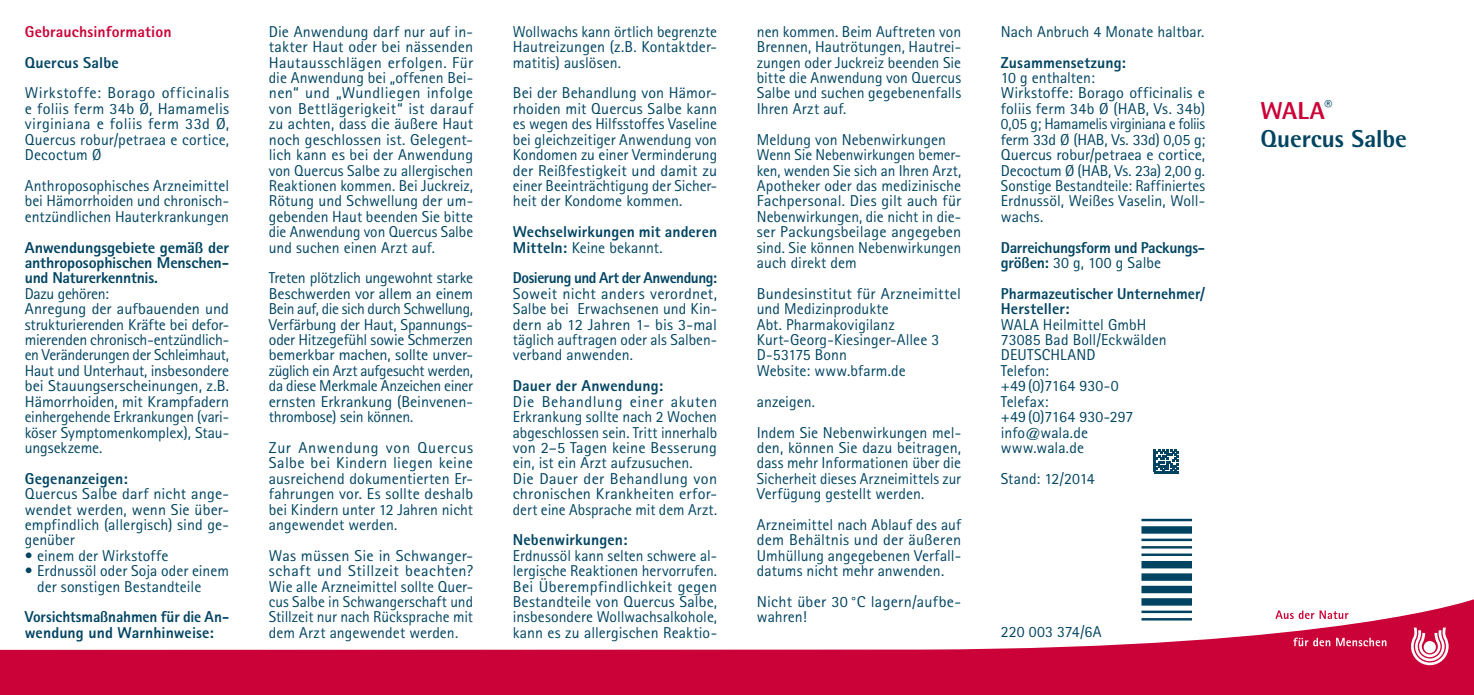
<style>
.page{position:relative;width:1474px;height:695px;background:#fff}
.page>*{position:absolute;margin:0;border:0;box-sizing:border-box;transform-origin:0 0}
.t1{font:800 24.5px "Agfa Rotis Semisans";color:#004462}
.t2{font:800 24.5px "Agfa Rotis Semisans";color:#ca0237}
.t3{font:15.75px/15.4px "Agfa Rotis Sans Serif";color:#004462;text-align:justify}
.t4{font:800 15.75px/15.4px "Agfa Rotis Sans Serif";color:#004462}
.t5{font:800 15.75px/15.4px "Agfa Rotis Sans Serif";letter-spacing:-.02em;color:#004462}
.t6{font:800 15.75px "Agfa Rotis Sans Serif";letter-spacing:-.03em;color:#004462}
.t7{font:800 15.75px "Agfa Rotis Sans Serif";letter-spacing:.01em;color:#ca0237}
.s1{font-weight:400}
</style>
<div class="page">
<svg style="left:0;top:591px;width:1473px;height:103px"></svg>
<svg style="left:1275px;top:610px;width:73px;height:9px"></svg>
<svg style="left:1293px;top:637px;width:93px;height:9px"></svg>
<svg style="left:1410px;top:627px;width:38px;height:38px"></svg>
<svg style="left:1153px;top:449px;width:25px;height:22px"></svg>
<hr style="left:1153px;top:471px;width:25px;height:2px;background:#004462">
<hr style="left:1141px;top:618px;width:50px;height:2px;background:#004462">
<hr style="left:1141px;top:610px;width:50px;height:3px;background:#004462">
<div style="left:1141px;top:598px;width:50px;height:7px;background:#004462"></div>
<div style="left:1141px;top:585px;width:50px;height:8px;background:#004462"></div>
<div style="left:1141px;top:573px;width:50px;height:7px;background:#004462"></div>
<div style="left:1141px;top:561px;width:50px;height:7px;background:#004462"></div>
<hr style="left:1141px;top:553px;width:50px;height:3px;background:#004462">
<hr style="left:1141px;top:546px;width:50px;height:2px;background:#004462">
<hr style="left:1141px;top:538px;width:50px;height:3px;background:#004462">
<div style="left:1141px;top:526px;width:50px;height:7px;background:#004462"></div>
<hr style="left:1141px;top:518px;width:50px;height:3px;background:#004462">
<p class="t7" style="left:25px;top:22px;width:148px">Gebrauchsinformation</p>
<p class="t4" style="left:25px;top:54px;width:95px">Quercus Salbe</p>
<p class="t3" style="left:25px;top:85px;width:206px">Wirkstoffe: Borago officinalis e foliis ferm 34b Ø, Hamamelis virginiana e foliis ferm 33d Ø, Quercus robur/petraea e cortice, Decoctum Ø</p>
<p class="t3" style="left:25px;top:178px;width:206px">Anthroposophisches Arzneimittel bei Hämorrhoiden und chronisch&shy;entzündlichen Hauterkrankungen</p>
<p class="t4" style="left:25px;top:239px;width:206px;text-align:justify">Anwendungsgebiete gemäß der anthroposophischen Menschen&shy;und Naturerkenntnis.</p>
<p class="t3" style="left:25px;top:285px;width:206px;text-align:left">Dazu gehören:<br>Anregung der aufbauenden und strukturierenden Kräfte bei defor&shy;mierenden chronisch-entzündlich&shy;en Veränderungen der Schleimhaut,<br>Haut und Unterhaut, insbesondere bei Stauungserscheinungen, z.B.<br>Hämorrhoiden, mit Krampfadern einhergehende Erkrankungen (vari&shy;köser Symptomenkomplex), Stau&shy;ungsekzeme.</p>
<p class="t4" style="left:25px;top:470px;width:104px">Gegenanzeigen:</p>
<p class="t3" style="left:25px;top:486px;width:206px">Quercus Salbe darf nicht ange&shy;wendet werden, wenn Sie über&shy;empfindlich (allergisch) sind ge&shy;genüber</p>
<p class="t3" style="left:25px;top:547px;width:145px">• einem der Wirkstoffe</p>
<p class="t3" style="left:37px;top:563px;width:193px;text-indent:-12px">• Erdnussöl oder Soja oder einem der sonstigen Bestandteile</p>
<p class="t4" style="left:25px;top:609px;width:206px">Vorsichtsmaßnahmen für die An&shy;wendung und Warnhinweise:</p>
<p class="t3" style="left:269px;top:24px;width:206px">Die Anwendung darf nur auf in&shy;takter Haut oder bei nässenden Hautausschlägen erfolgen. Für die Anwendung bei „offenen Bei&shy;nen“ und „Wundliegen infolge von Bettlägerigkeit“ ist darauf zu achten, dass die äußere Haut noch geschlossen ist. Gelegent&shy;lich kann es bei der Anwendung von Quercus Salbe zu allergischen Reaktionen kommen. Bei Juckreiz, Rötung und Schwellung der um&shy;gebenden Haut beenden Sie bitte die Anwendung von Quercus Salbe und suchen einen Arzt auf.</p>
<p class="t3" style="left:269px;top:270px;width:206px">Treten plötzlich ungewohnt starke Beschwerden vor allem an einem Bein auf, die sich durch Schwellung, Verfärbung der Haut, Spannungs&shy;oder Hitzegefühl sowie Schmerzen bemerkbar machen, sollte unver&shy;züglich ein Arzt aufgesucht werden, da diese Merkmale Anzeichen einer ernsten Erkrankung (Beinvenen&shy;thrombose) sein können.</p>
<p class="t3" style="left:269px;top:439px;width:206px">Zur Anwendung von Quercus Salbe bei Kindern liegen keine ausreichend dokumentierten Er&shy;fahrungen vor. Es sollte deshalb bei Kindern unter 12 Jahren nicht angewendet werden.</p>
<p class="t3" style="left:269px;top:547px;width:206px">Was müssen Sie in Schwanger&shy;schaft und Stillzeit beachten?<br>Wie alle Arzneimittel sollte Quer&shy;cus Salbe in Schwangerschaft und Stillzeit nur nach Rücksprache mit dem Arzt angewendet werden.</p>
<p class="t3" style="left:513px;top:24px;width:206px">Wollwachs kann örtlich begrenzte Hautreizungen (z.B. Kontaktder&shy;matitis) auslösen.</p>
<p class="t3" style="left:513px;top:85px;width:206px">Bei der Behandlung von Hämor&shy;rhoiden mit Quercus Salbe kann es wegen des Hilfsstoffes Vaseline bei gleichzeitiger Anwendung von Kondomen zu einer Verminderung der Reißfestigkeit und damit zu einer Beeinträchtigung der Sicher&shy;heit der Kondome kommen.</p>
<p class="t4" style="left:513px;top:224px;width:206px">Wechselwirkungen mit anderen<br>Mitteln: <span class="s1">Keine bekannt.</span></p>
<p class="t6" style="left:513px;top:268px;width:206px">Dosierung und Art der Anwendung:</p>
<p class="t3" style="left:513px;top:285px;width:206px">Soweit nicht anders verordnet, Salbe bei Erwachsenen und Kin&shy;dern ab 12 Jahren 1- bis 3-mal täglich auftragen oder als Salben&shy;verband anwenden.</p>
<p class="t4" style="left:513px;top:378px;width:152px">Dauer der Anwendung:</p>
<p class="t3" style="left:513px;top:393px;width:206px;text-align:left">Die Behandlung einer akuten<br>Erkrankung sollte nach 2 Wochen abgeschlossen sein. Tritt innerhalb von 2–5 Tagen keine Besserung ein, ist ein Arzt aufzusuchen.<br>Die Dauer der Behandlung von chronischen Krankheiten erfor&shy;dert eine Absprache mit dem Arzt.</p>
<p class="t4" style="left:513px;top:532px;width:116px">Nebenwirkungen:</p>
<p class="t3" style="left:513px;top:547px;width:206px">Erdnussöl kann selten schwere al&shy;lergische Reaktionen hervorrufen.<br>Bei Überempfindlichkeit gegen Bestandteile von Quercus Salbe, insbesondere Wollwachsalkohole, kann es zu allergischen Reaktio-</p>
<p class="t3" style="left:756px;top:24px;width:206px">nen kommen. Beim Auftreten von Brennen, Hautrötungen, Hautrei&shy;zungen oder Juckreiz beenden Sie bitte die Anwendung von Quercus Salbe und suchen gegebenenfalls Ihren Arzt auf.</p>
<p class="t3" style="left:756px;top:131px;width:206px;text-align:left">Meldung von Nebenwirkungen<br>Wenn Sie Nebenwirkungen bemer&shy;ken, wenden Sie sich an Ihren Arzt,<br>Apotheker oder das medizinische<br>Fachpersonal. Dies gilt auch für<br>Nebenwirkungen, die nicht in die&shy;ser Packungsbeilage angegeben sind. Sie können Nebenwirkungen auch direkt dem</p>
<p class="t3" style="left:756px;top:285px;width:206px;text-align:left">Bundesinstitut für Arzneimittel und Medizinprodukte<br>Abt. Pharmakovigilanz<br>Kurt-Georg-Kiesinger-Allee 3<br>D-53175 Bonn<br>Website: www.bfarm.de</p>
<p class="t3" style="left:756px;top:386px;width:206px;line-height:30.8px">anzeigen.<br>Indem Sie Nebenwirkungen mel-</p>
<p class="t3" style="left:756px;top:439px;width:206px">den, können Sie dazu beitragen, dass mehr Informationen über die Sicherheit dieses Arzneimittels zur Verfügung gestellt werden.</p>
<p class="t3" style="left:756px;top:516px;width:206px">Arzneimittel nach Ablauf des auf dem Behältnis und der äußeren Umhüllung angegebenen Verfall&shy;datums nicht mehr anwenden.</p>
<p class="t3" style="left:756px;top:593px;width:206px">Nicht über 30 °C lagern/aufbe&shy;wahren!</p>
<p class="t3" style="left:1000px;top:24px;width:205px">Nach Anbruch 4 Monate haltbar.</p>
<p class="t4" style="left:1000px;top:54px;width:127px">Zusammensetzung:</p>
<p class="t3" style="left:1000px;top:70px;width:206px;text-align:left">10 g enthalten:<br>Wirkstoffe: Borago officinalis e foliis ferm 34b Ø (HAB, Vs. 34b)<br>0,05 g; Hamamelis virginiana e foliis ferm 33d Ø (HAB, Vs. 33d) 0,05 g;<br>Quercus robur/petraea e cortice,<br>Decoctum Ø (HAB, Vs. 23a) 2,00 g.<br>Sonstige Bestandteile: Raffiniertes<br>Erdnussöl, Weißes Vaselin, Woll&shy;wachs.</p>
<p class="t5" style="left:1000px;top:239px;width:204px">Darreichungsform und Packungs&shy;größen: <span class="s1">30 g, 100 g Salbe</span></p>
<p class="t4" style="left:1000px;top:285px;width:206px">Pharmazeutischer Unternehmer/<br>Hersteller:</p>
<p class="t3" style="left:1000px;top:316px;width:167px;text-align:left">WALA Heilmittel GmbH<br>73085 Bad Boll/Eckwälden<br>DEUTSCHLAND<br>Telefon:<br>+49 (0)7164 930-0<br>Telefax:<br>+49 (0)7164 930-297 info@wala.de www.wala.de</p>
<p class="t3" style="left:1000px;top:470px;width:95px">Stand: 12/2014</p>
<p class="t3" style="left:1000px;top:623px;width:102px">220 003 374/6A</p>
<p class="t3" style="left:1324px;top:98px;width:9px">®</p>
<h1 class="t1" style="left:1260px;top:123px;width:148px">Quercus Salbe</h1>
<h1 class="t2" style="left:1260px;top:95px;width:66px">WALA</h1>
</div>
